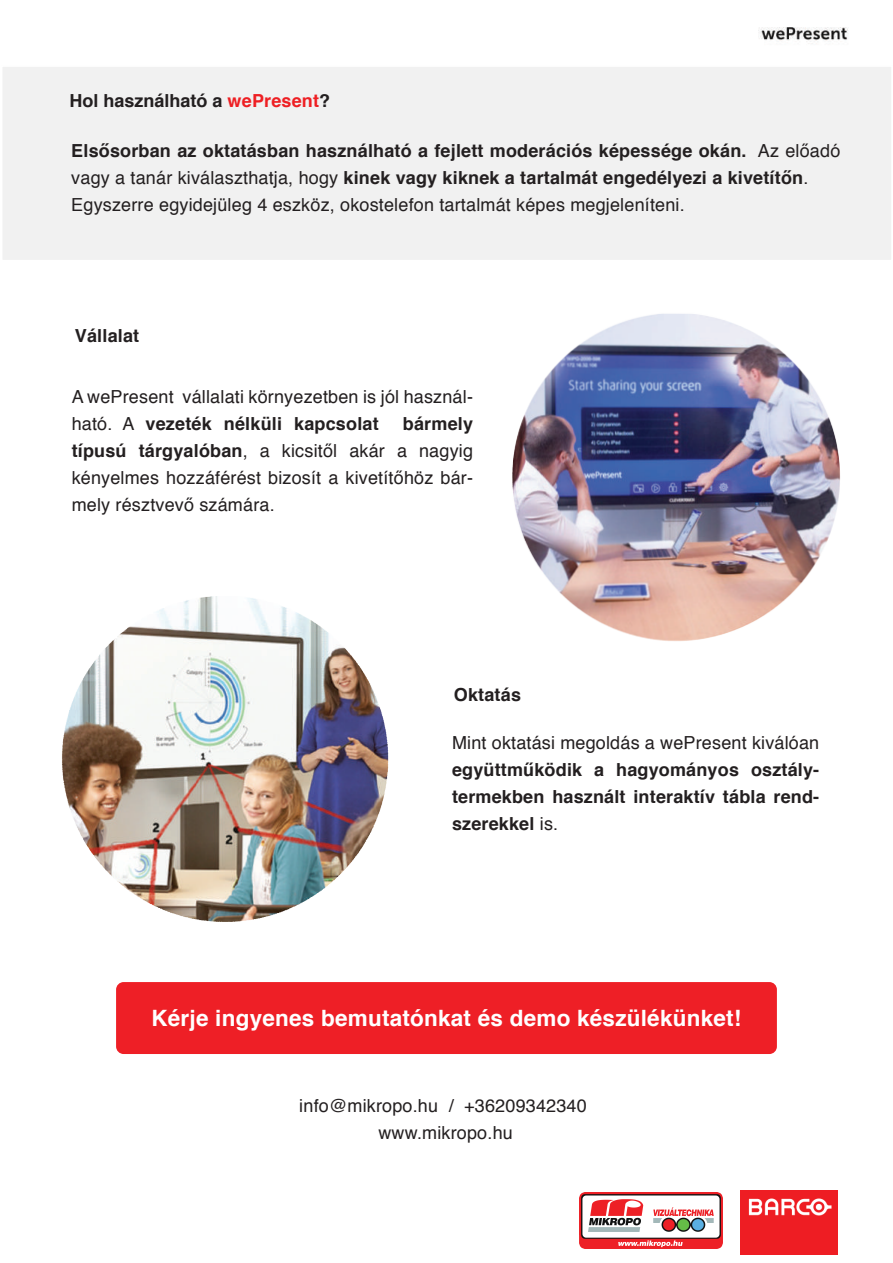
<style>
.page{position:relative;width:893px;height:1263px;background:#fff}
.page>*{position:absolute;margin:0;border:0;box-sizing:border-box;transform-origin:0 0}
.t1{font:700 22.5px "Helvetica";letter-spacing:.01em;color:#fff}
.t2{font:700 18px/27px "Helvetica";letter-spacing:.01em;color:#231f20}
.t3{font:18px/27px "Helvetica";letter-spacing:.01em;color:#231f20}
.s1{color:#ee1f23}
.s2{font-weight:400}
.s3{font-weight:700}
</style>
<div class="page">
<div style="left:1px;top:65px;width:892px;height:197px;background:#f1f1f1;border:2px solid #fff"></div>
<img style="left:512px;top:314px;width:328px;height:327px">
<img style="left:62px;top:596px;width:327px;height:326px">
<img style="left:740px;top:1190px;width:98px;height:65px">
<img style="left:579px;top:1192px;width:143px;height:56px">
<img style="left:758px;top:27px;width:90px;height:17px">
<div style="left:116px;top:982px;width:661px;height:72px;background:#ee1f26;border-radius:8px"></div>
<p class="t2" style="left:70px;top:88px;width:262px">Hol használható a <span class="s1">wePresent</span>?</p>
<p class="t2" style="left:71px;top:137px;width:770px">Elsősorban az oktatásban használható a fejlett moderációs képessége okán. <span class="s2">Az előadó vagy a tanár kiválaszthatja, hogy</span> kinek vagy kiknek a tartalmát engedélyezi a kivetítőn<span class="s2">.<br>Egyszerre egyidejüleg 4 eszköz, okostelefon tartalmát képes megjeleníteni.</span></p>
<p class="t2" style="left:75px;top:322px;width:66px">Vállalat</p>
<p class="t3" style="left:72px;top:384px;width:403px">A wePresent vállalati környezetben is jól használ&shy;ható. A <span class="s3">vezeték nélküli kapcsolat</span></p>
<p class="t3" style="left:72px;top:411px;width:403px;text-align:justify;text-indent:331px"><span class="s3">bármely típusú tárgyalóban</span>, a kicsitől akár a nagyig kényelmes hozzáférést bizosít a kivetítőhöz bár&shy;mely résztvevő számára.</p>
<p class="t2" style="left:454px;top:682px;width:69px">Oktatás</p>
<p class="t3" style="left:452px;top:730px;width:369px">Mint oktatási megoldás a wePresent kiválóan</p>
<p class="t2" style="left:452px;top:757px;width:369px;text-align:justify">együttműködik a hagyományos osztály&shy;termekben használt interaktív tábla rend&shy;szerekkel <span class="s2">is.</span></p>
<p class="t1" style="left:151px;top:1000px;width:591px">Kérje ingyenes bemutatónkat és demo készülékünket!</p>
<p class="t3" style="left:299px;top:1092px;width:289px;text-align:center">info@mikropo.hu / +36209342340 www.mikropo.hu</p>
</div>
